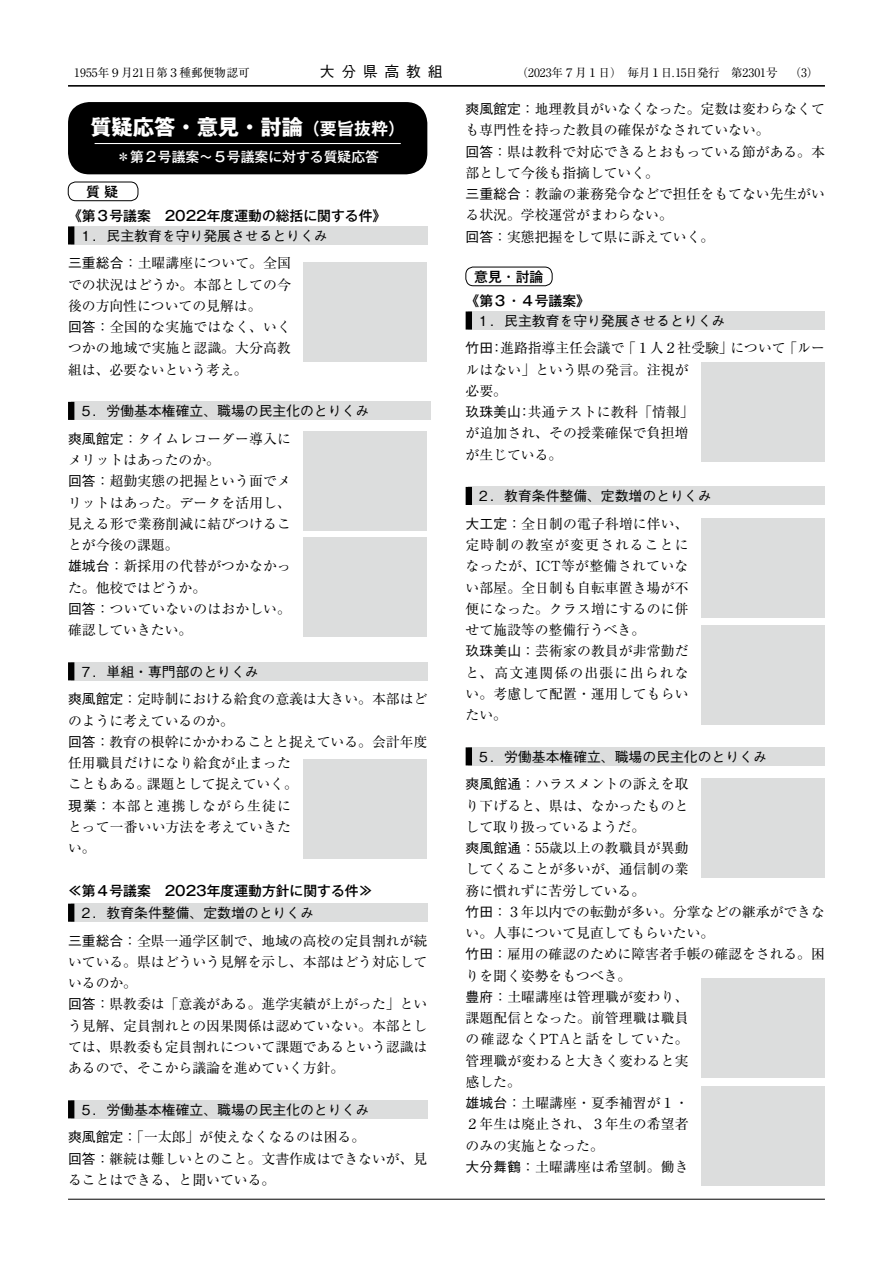
<style>
.page{position:relative;width:893px;height:1263px;background:#fff}
.page>*{position:absolute;margin:0;border:0;box-sizing:border-box;transform-origin:0 0}
.t1{font:700 21.3px "Gothic MB101 Pr 5";color:#fff}
.t2{font:13.8px/21.3px "Ryumin Pr 5";color:#000}
.t3{font:500 13.8px "Gothic BBB Pr 5";color:#000}
.t4{font:500 13.8px/23.9px "Gothic MB101 Pr 5";color:#000}
.t5{font:500 13.8px "Gothic MB101 Pr 5";color:#fff}
.t6{font:11.7px "Ryumin Pro";color:#000}
.s1{font-family:"Gothic BBB Pro";font-weight:500;font-size:14.85px}
.s2{font-family:"Gothic MB101 Pr 5 De";font-size:16.95px}
.s3{font-family:"Gothic BBB Pr 5";font-weight:500}
</style>
<div class="page">
<div style="left:68px;top:102px;width:359px;height:72px;background:#000;border-radius:21px"></div>
<hr style="left:95px;top:143px;width:306px;height:1px;background:#fff">
<div style="left:68px;top:182px;width:70px;height:19px;border:1px solid #000;border-radius:8px"></div>
<div style="left:71px;top:226px;width:356px;height:18px;background:#dcdddd"></div>
<div style="left:68px;top:226px;width:6px;height:18px;background:#000"></div>
<div style="left:71px;top:402px;width:360px;height:18px;background:#dcdddd"></div>
<div style="left:68px;top:402px;width:6px;height:18px;background:#000"></div>
<div style="left:71px;top:662px;width:356px;height:18px;background:#dcdddd"></div>
<div style="left:68px;top:662px;width:6px;height:18px;background:#000"></div>
<div style="left:71px;top:904px;width:356px;height:18px;background:#dcdddd"></div>
<div style="left:68px;top:904px;width:6px;height:18px;background:#000"></div>
<div style="left:71px;top:1100px;width:356px;height:18px;background:#dcdddd"></div>
<div style="left:68px;top:1100px;width:6px;height:18px;background:#000"></div>
<div style="left:466px;top:267px;width:86px;height:19px;border:1px solid #000;border-radius:8px"></div>
<div style="left:469px;top:311px;width:356px;height:19px;background:#dcdddd"></div>
<div style="left:466px;top:311px;width:6px;height:19px;background:#000"></div>
<div style="left:469px;top:487px;width:356px;height:18px;background:#dcdddd"></div>
<div style="left:466px;top:487px;width:6px;height:18px;background:#000"></div>
<div style="left:469px;top:747px;width:356px;height:18px;background:#dcdddd"></div>
<div style="left:466px;top:747px;width:6px;height:18px;background:#000"></div>
<div style="left:303px;top:537px;width:124px;height:100px;background:#dcdddd"></div>
<div style="left:303px;top:759px;width:124px;height:100px;background:#dcdddd"></div>
<div style="left:701px;top:625px;width:124px;height:100px;background:#dcdddd"></div>
<div style="left:701px;top:978px;width:124px;height:100px;background:#dcdddd"></div>
<div style="left:701px;top:1086px;width:124px;height:99px;background:#dcdddd"></div>
<div style="left:303px;top:431px;width:124px;height:99px;background:#dcdddd"></div>
<div style="left:701px;top:518px;width:124px;height:100px;background:#dcdddd"></div>
<div style="left:701px;top:778px;width:124px;height:100px;background:#dcdddd"></div>
<div style="left:701px;top:362px;width:124px;height:100px;background:#dcdddd"></div>
<div style="left:303px;top:262px;width:124px;height:100px;background:#dcdddd"></div>
<hr style="left:68px;top:1199px;width:757px;height:1px;background:#000">
<hr style="left:68px;top:85px;width:757px;height:2px;background:#000">
<p class="t6" style="left:74px;top:63px;width:746px">1955年９月21日第３種郵便物認可　　　　　　<span class="s1">大分県高教組</span>　　　　　　（2023年７月１日）　毎月１日.15日発行　第2301号　（3）</p>
<h1 class="t1" style="left:90px;top:109px;width:316px">質疑応答・意見・討論<span class="s2">（要旨抜粋）</span></h1>
<p class="t5" style="left:116px;top:145px;width:264px">＊第２号議案～５号議案に対する質疑応答</p>
<p class="t4" style="left:68px;top:178px;width:320px;text-indent:18px">質 疑<br>《第３号議案　2022年度運動の総括に関する件》</p>
<p class="t3" style="left:79px;top:224px;width:250px">１．民主教育を守り発展させるとりくみ</p>
<p class="t2" style="left:68px;top:252px;width:224px"><span class="s3">三重総合：</span>土曜講座について。全国での状況はどうか。本部としての今後の方向性についての見解は。<br><span class="s3">回答：</span>全国的な実施ではなく、いくつかの地域で実施と認識。大分高教組は、必要ないという考え。</p>
<p class="t3" style="left:79px;top:400px;width:292px">５．労働基本権確立、職場の民主化のとりくみ</p>
<p class="t2" style="left:68px;top:427px;width:224px"><span class="s3">爽風館定：</span>タイムレコーダー導入にメリットはあったのか。<br><span class="s3">回答：</span>超勤実態の把握という面でメリットはあった。データを活用し、見える形で業務削減に結びつけることが今後の課題。<br><span class="s3">雄城台：</span>新採用の代替がつかなかった。他校ではどうか。<br><span class="s3">回答：</span>ついていないのはおかしい。確認していきたい。</p>
<p class="t3" style="left:79px;top:660px;width:181px">７．単組・専門部のとりくみ</p>
<p class="t2" style="left:68px;top:687px;width:361px"><span class="s3">爽風館定：</span>定時制における給食の意義は大きい。本部はどのように考えているのか。<br><span class="s3">回答：</span>教育の根幹にかかわることと捉えている。会計年度任用職員だけになり給食が止まった<br>こともある。課題として捉えていく。<br><span class="s3">現業：</span>本部と連携しながら生徒に<br>とって一番いい方法を考えていきた<br>い。</p>
<p class="t4" style="left:68px;top:877px;width:306px">≪第４号議案　2023年度運動方針に関する件≫</p>
<p class="t3" style="left:79px;top:902px;width:236px">２．教育条件整備、定数増のとりくみ</p>
<p class="t2" style="left:68px;top:929px;width:361px"><span class="s3">三重総合：</span>全県一通学区制で、地域の高校の定員割れが続いている。県はどういう見解を示し、本部はどう対応しているのか。<br><span class="s3">回答：</span>県教委は「意義がある。進学実績が上がった」という見解、定員割れとの因果関係は認めていない。本部としては、県教委も定員割れについて課題であるという認識はあるので、そこから議論を進めていく方針。</p>
<p class="t3" style="left:79px;top:1098px;width:292px">５．労働基本権確立、職場の民主化のとりくみ</p>
<p class="t2" style="left:68px;top:1125px;width:361px"><span class="s3">爽風館定：</span>「一太郎」が使えなくなるのは困る。<br><span class="s3">回答：</span>継続は難しいとのこと。文書作成はできないが、見ることはできる、と聞いている。</p>
<p class="t2" style="left:466px;top:97px;width:361px"><span class="s3">爽風館定：</span>地理教員がいなくなった。定数は変わらなくても専門性を持った教員の確保がなされていない。<br><span class="s3">回答：</span>県は教科で対応できるとおもっている節がある。本部として今後も指摘していく。<br><span class="s3">三重総合：</span>教諭の兼務発令などで担任をもてない先生がいる状況。学校運営がまわらない。<br><span class="s3">回答：</span>実態把握をして県に訴えていく。</p>
<p class="t4" style="left:466px;top:263px;width:126px;text-indent:9px">意見・討論<br>《第３・４号議案》</p>
<p class="t3" style="left:477px;top:309px;width:250px">１．民主教育を守り発展させるとりくみ</p>
<p class="t2" style="left:466px;top:337px;width:361px"><span class="s3">竹田：</span>進路指導主任会議で「１人２社受験」について「ルールはない」という県の発言。注視が<br>必要。<br><span class="s3">玖珠美山：</span>共通テストに教科「情報」<br>が追加され、その授業確保で負担増<br>が生じている。</p>
<p class="t3" style="left:477px;top:485px;width:236px">２．教育条件整備、定数増のとりくみ</p>
<p class="t2" style="left:466px;top:512px;width:224px"><span class="s3">大工定：</span>全日制の電子科増に伴い、定時制の教室が変更されることになったが、ICT等が整備されていない部屋。全日制も自転車置き場が不便になった。クラス増にするのに併せて施設等の整備行うべき。<br><span class="s3">玖珠美山：</span>芸術家の教員が非常勤だと、高文連関係の出張に出られない。考慮して配置・運用してもらいたい。</p>
<p class="t3" style="left:477px;top:745px;width:292px">５．労働基本権確立、職場の民主化のとりくみ</p>
<p class="t2" style="left:466px;top:772px;width:361px"><span class="s3">爽風館通：</span>ハラスメントの訴えを取<br>り下げると、県は、なかったものと<br>して取り扱っているようだ。<br><span class="s3">爽風館通：</span>55歳以上の教職員が異動<br>してくることが多いが、通信制の業<br>務に慣れずに苦労している。<br><span class="s3">竹田：</span>３年以内での転勤が多い。分掌などの継承ができない。人事について見直してもらいたい。<br><span class="s3">竹田：</span>雇用の確認のために障害者手帳の確認をされる。困りを聞く姿勢をもつべき。<br><span class="s3">豊府：</span>土曜講座は管理職が変わり、<br>課題配信となった。前管理職は職員<br>の確認なくPTAと話をしていた。<br>管理職が変わると大きく変わると実<br>感した。<br><span class="s3">雄城台：</span>土曜講座・夏季補習が１・<br>２年生は廃止され、３年生の希望者<br>のみの実施となった。<br><span class="s3">大分舞鶴：</span>土曜講座は希望制。働き</p>
</div>
